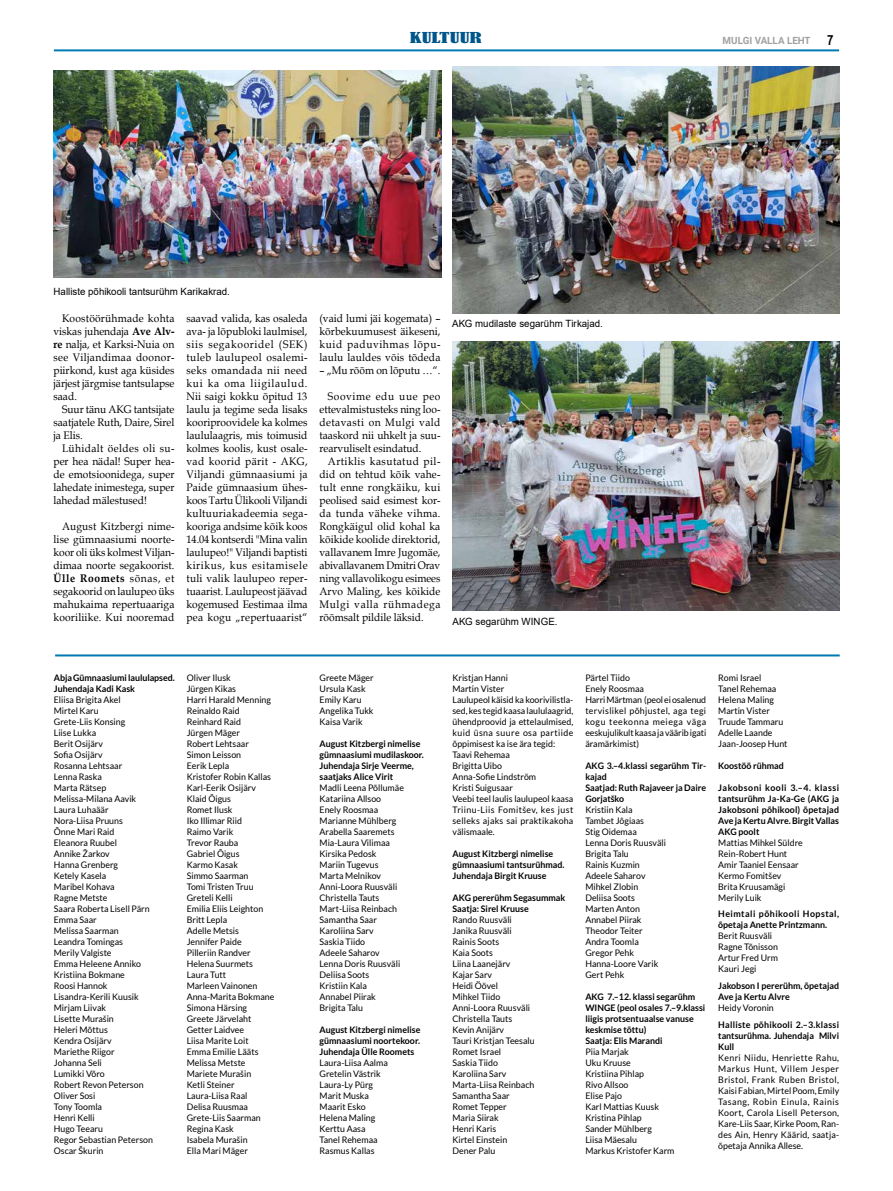
<style>
.page{position:relative;width:893px;height:1191px;background:#fff}
.page>*{position:absolute;margin:0;border:0;box-sizing:border-box;transform-origin:0 0}
.t1{font:condensed 14.1px "Bernard";color:#00568a;scale:1.6 1}
.t2{font:11px/13px "Book Antiqua";color:#000;text-align:justify;scale:.93 1}
.t3{font:10px "Arial";color:#000}
.t4{font:700 10px "Roboto";color:#a2a1a0}
.t5{font:9px/11px "Lato";color:#000}
.t6{font:700 9px/11px "Lato";color:#000}
.t7{font:700 9px/11px "Lato";letter-spacing:.02em;color:#000}
.s1{font-family:"Arial Narrow";font-size:14px;color:#000}
.s2{font-weight:700}
</style>
<div class="page">
<hr style="left:54px;top:49px;width:785px;height:2px;background:#007bb4">
<hr style="left:55px;top:654px;width:785px;height:2px;background:#0078b1">
<img style="left:453px;top:66px;width:387px;height:247px">
<img style="left:452px;top:342px;width:387px;height:269px">
<img style="left:54px;top:70px;width:387px;height:208px">
<p class="t3" style="left:54px;top:285px;width:178px">Halliste põhikooli tantsurühm Karikakrad.</p>
<h1 class="t1" style="left:410px;top:30px;width:47px">KULTUUR</h1>
<p class="t4" style="left:723px;top:34px;width:112px">MULGI VALLA LEHT <span class="s1">7</span></p>
<p class="t2" style="left:54px;top:311px;width:132px;text-indent:8px">Koostöörühmade kohta viskas juhendaja <span class="s2">Ave Alv&shy;re</span> nalja, et Karksi-Nuia on see Viljandimaa doonor&shy;piirkond, kust aga küsides järjest järgmise tantsulapse saad.</p>
<p class="t2" style="left:54px;top:402px;width:132px;text-indent:8px">Suur tänu AKG tantsijate saatjatele Ruth, Daire, Sirel ja Elis.</p>
<p class="t2" style="left:54px;top:441px;width:132px;text-indent:8px">Lühidalt öeldes oli su&shy;per hea nädal! Super hea&shy;de emotsioonidega, super lahedate inimestega, super lahedad mälestused!</p>
<p class="t2" style="left:54px;top:519px;width:132px;text-indent:8px">August Kitzbergi nime&shy;lise gümnaasiumi noorte&shy;koor oli üks kolmest Viljan&shy;dimaa noorte segakoorist.<br><span class="s2">Ülle Roomets</span> sõnas, et segakoorid on laulupeo üks mahukaima repertuaariga kooriliike. Kui nooremad</p>
<p class="t2" style="left:187px;top:311px;width:132px">saavad valida, kas osaleda ava- ja lõpubloki laulmisel, siis segakooridel (SEK) tuleb laulupeol osalemi&shy;seks omandada nii need kui ka oma liigilaulud.<br>Nii saigi kokku õpitud 13 laulu ja tegime seda lisaks kooriproovidele ka kolmes laululaagris, mis toimusid kolmes koolis, kust osale&shy;vad koorid pärit - AKG, Viljandi gümnaasiumi ja Paide gümnaasium ühes&shy;koos Tartu Ülikooli Viljandi kultuuriakadeemia sega&shy;kooriga andsime kõik koos 14.04 kontserdi "Mina valin laulupeo!" Viljandi baptisti kirikus, kus esitamisele tuli valik laulupeo reper&shy;tuaarist. Laulupeost jäävad kogemused Eestimaa ilma pea kogu „repertuaarist“</p>
<p class="t2" style="left:319px;top:311px;width:132px">(vaid lumi jäi kogemata) – kõrbekuumusest äikeseni, kuid paduvihmas lõpu&shy;laulu lauldes võis tõdeda</p>
<p class="t2" style="left:319px;top:363px;width:132px">– „Mu rõõm on lõputu …“.</p>
<p class="t2" style="left:319px;top:389px;width:132px;text-indent:8px">Soovime edu uue peo ettevalmistusteks ning loo&shy;detavasti on Mulgi vald taaskord nii uhkelt ja suu&shy;rearvuliselt esindatud.</p>
<p class="t2" style="left:319px;top:454px;width:132px;text-indent:8px">Artiklis kasutatud pil&shy;did on tehtud kõik vahe&shy;tult enne rongkäiku, kui peolised said esimest kor&shy;da tunda väheke vihma.<br>Rongkäigul olid kohal ka kõikide koolide direktorid, vallavanem Imre Jugomäe, abivallavanem Dmitri Orav ning vallavolikogu esimees Arvo Maling, kes kõikide Mulgi valla rühmadega rõõmsalt pildile läksid.</p>
<p class="t3" style="left:452px;top:317px;width:152px">AKG mudilaste segarühm Tirkajad.</p>
<p class="t3" style="left:452px;top:615px;width:107px">AKG segarühm WINGE.</p>
<p class="t6" style="left:54px;top:672px;width:122px">Abja Gümnaasiumi laululapsed.<br>Juhendaja Kadi Kask</p>
<p class="t5" style="left:54px;top:694px;width:101px">Eliisa Brigita Akel<br>Mirtel Karu<br>Grete-Liis Konsing<br>Liise Lukka<br>Berit Osijärv<br>Sofia Osijärv<br>Rosanna Lehtsaar<br>Lenna Raska<br>Marta Rätsep<br>Melissa-Milana Aavik<br>Laura Luhaäär<br>Nora-Liisa Pruuns<br>Õnne Mari Raid<br>Eleanora Ruubel<br>Annike Žarkov<br>Hanna Grenberg<br>Ketely Kasela<br>Maribel Kohava<br>Ragne Metste<br>Saara Roberta Lisell Pärn<br>Emma Saar<br>Melissa Saarman<br>Leandra Tomingas<br>Merily Valgiste<br>Emma Heleene Anniko<br>Kristiina Bokmane<br>Roosi Hannok<br>Lisandra-Kerili Kuusik<br>Mirjam Liivak<br>Lisette Murašin<br>Heleri Mõttus<br>Kendra Osijärv<br>Mariethe Riigor<br>Johanna Seli<br>Lumikki Võro<br>Robert Revon Peterson<br>Oliver Sosi<br>Tony Toomla<br>Henri Kelli<br>Hugo Teearu<br>Regor Sebastian Peterson<br>Oscar Škurin</p>
<p class="t5" style="left:187px;top:672px;width:89px">Oliver Ilusk<br>Jürgen Kikas<br>Harri Harald Menning<br>Reinaldo Raid<br>Reinhard Raid<br>Jürgen Mäger<br>Robert Lehtsaar<br>Simon Leisson<br>Eerik Lepla<br>Kristofer Robin Kallas<br>Karl-Eerik Osijärv<br>Klaid Õigus<br>Romet Ilusk<br>Iko Illimar Riid<br>Raimo Varik<br>Trevor Rauba<br>Gabriel Õigus<br>Karmo Kasak<br>Simmo Saarman<br>Tomi Tristen Truu<br>Greteli Kelli<br>Emilia Eliis Leighton<br>Britt Lepla<br>Adelle Metsis<br>Jennifer Paide<br>Pilleriin Randver<br>Helena Suurmets<br>Laura Tutt<br>Marleen Vainonen<br>Anna-Marita Bokmane<br>Simona Härsing<br>Greete Järvelaht<br>Getter Laidvee<br>Liisa Marite Loit<br>Emma Emilie Lääts<br>Melissa Metste<br>Mariete Murašin<br>Ketli Steiner<br>Laura-Liisa Raal<br>Delisa Ruusmaa<br>Grete-Liis Saarman<br>Regina Kask<br>Isabela Murašin<br>Ella Mari Mäger</p>
<p class="t5" style="left:320px;top:671px;width:56px">Greete Mäger<br>Ursula Kask<br>Emily Karu<br>Angelika Tukk<br>Kaisa Varik</p>
<p class="t6" style="left:320px;top:737px;width:106px">August Kitzbergi nimelise gümnaasiumi mudilaskoor.<br>Juhendaja Sirje Veerme, saatjaks Alice Virit</p>
<p class="t5" style="left:320px;top:782px;width:86px">Madli Leena Põllumäe<br>Katariina Allsoo<br>Enely Roosmaa<br>Marianne Mühlberg<br>Arabella Saaremets<br>Mia-Laura Vilimaa<br>Kirsika Pedosk<br>Mariin Tugevus<br>Marta Melnikov<br>Anni-Loora Ruusväli<br>Christella Tauts<br>Mart-Liisa Reinbach<br>Samantha Saar<br>Karoliina Sarv<br>Saskia Tiido<br>Adeele Saharov<br>Lenna Doris Ruusväli<br>Deliisa Soots<br>Kristiin Kala<br>Annabel Piirak<br>Brigita Talu</p>
<p class="t6" style="left:320px;top:1024px;width:102px;text-align:justify">August Kitzbergi nimelise gümnaasiumi noortekoor.<br>Juhendaja Ülle Roomets</p>
<p class="t5" style="left:320px;top:1057px;width:70px">Laura-Liisa Aalma<br>Gretelin Västrik<br>Laura-Ly Pürg<br>Marit Muska<br>Maarit Esko<br>Helena Maling<br>Kerttu Aasa<br>Tanel Rehemaa<br>Rasmus Kallas</p>
<p class="t5" style="left:452px;top:672px;width:122px">Kristjan Hanni<br>Martin Vister<br>Laulupeol käisid ka koorivilistla&shy;sed, kes tegid kaasa laululaagrid, ühendproovid ja ettelaulmised, kuid üsna suure osa partiide õppimisest ka ise ära tegid:<br>Taavi Rehemaa<br>Brigitta Uibo<br>Anna-Sofie Lindström<br>Kristi Suigusaar<br>Veebi teel laulis laulupeol kaasa<br>Triinu-Liis Fomitšev, kes just selleks ajaks sai praktikakoha välismaale.</p>
<p class="t6" style="left:452px;top:848px;width:113px">August Kitzbergi nimelise gümnaasiumi tantsurühmad.<br>Juhendaja Birgit Kruuse</p>
<p class="t6" style="left:452px;top:892px;width:114px">AKG pererühm Segasummak<br>Saatja: Sirel Kruuse</p>
<p class="t5" style="left:452px;top:914px;width:84px">Rando Ruusväli<br>Janika Ruusväli<br>Rainis Soots<br>Kaia Soots<br>Liina Laanejärv<br>Kajar Sarv<br>Heidi Öövel<br>Mihkel Tiido<br>Anni-Loora Ruusväli<br>Christella Tauts<br>Kevin Anijärv<br>Tauri Kristjan Teesalu<br>Romet Israel<br>Saskia Tiido<br>Karoliina Sarv<br>Marta-Liisa Reinbach<br>Samantha Saar<br>Romet Tepper<br>Maria Siirak<br>Henri Karis<br>Kirtel Einstein<br>Dener Palu</p>
<p class="t5" style="left:585px;top:672px;width:122px">Pärtel Tiido<br>Enely Roosmaa<br>Harri Märtman (peol ei osalenud tervislikel põhjustel, aga tegi kogu teekonna meiega väga eeskujulikult kaasa ja väärib igati äramärkimist)</p>
<p class="t6" style="left:585px;top:759px;width:122px">AKG 3.–4.klassi segarühm Tir&shy;kajad<br>Saatjad: Ruth Rajaveer ja Daire<br>Gorjatško</p>
<p class="t5" style="left:585px;top:804px;width:82px">Kristiin Kala<br>Tambet Jõgiaas<br>Stig Oidemaa<br>Lenna Doris Ruusväli<br>Brigita Talu<br>Rainis Kuzmin<br>Adeele Saharov<br>Mihkel Zlobin<br>Deliisa Soots<br>Marten Anton<br>Annabel Piirak<br>Theodor Teiter<br>Andra Toomla<br>Gregor Pehk<br>Hanna-Loore Varik<br>Gert Pehk</p>
<p class="t6" style="left:585px;top:991px;width:121px">AKG 7.–12. klassi segarühm<br>WINGE (peol osales 7.–9.klassi liigis protsentuaalse vanuse keskmise tõttu)<br>Saatja: Elis Marandi</p>
<p class="t5" style="left:585px;top:1046px;width:91px">Piia Marjak<br>Uku Kruuse<br>Kristiina Pihlap<br>Rivo Allsoo<br>Elise Pajo<br>Karl Mattias Kuusk<br>Kristina Pihlap<br>Sander Mühlberg<br>Liisa Mäesalu<br>Markus Kristofer Karm</p>
<p class="t5" style="left:718px;top:672px;width:71px">Romi Israel<br>Tanel Rehemaa<br>Helena Maling<br>Martin Vister<br>Truude Tammaru<br>Adelle Laande<br>Jaan-Joosep Hunt</p>
<p class="t6" style="left:718px;top:759px;width:67px">Koostöö rühmad</p>
<p class="t6" style="left:718px;top:781px;width:122px;text-align:justify">Jakobsoni kooli 3.–4. klassi tantsurühm Ja-Ka-Ge (AKG ja Jakobsoni põhikool) õpetajad Ave ja Kertu Alvre. Birgit Vallas AKG poolt</p>
<p class="t5" style="left:718px;top:837px;width:86px">Mattias Mihkel Süldre<br>Rein-Robert Hunt<br>Amir Taaniel Eensaar<br>Kermo Fomitšev<br>Brita Kruusamägi<br>Merily Luik</p>
<p class="t7" style="left:718px;top:907px;width:122px">Heimtali põhikooli Hopstal, õpetaja Anette Printzmann.</p>
<p class="t5" style="left:718px;top:930px;width:61px">Berit Ruusväli<br>Ragne Tõnisson<br>Artur Fred Urm<br>Kauri Jegi</p>
<p class="t6" style="left:718px;top:979px;width:122px">Jakobson I pererühm, õpetajad<br>Ave ja Kertu Alvre</p>
<p class="t5" style="left:718px;top:1002px;width:57px">Heidy Voronin</p>
<p class="t6" style="left:718px;top:1018px;width:122px;text-align:justify">Halliste põhikooli 2.–3.klassi tantsurühma. Juhendaja Milvi Kull</p>
<p class="t5" style="left:718px;top:1052px;width:122px;text-align:justify">Kenri Niidu, Henriette Rahu, Markus Hunt, Villem Jesper Bristol, Frank Ruben Bristol, Kaisi Fabian, Mirtel Poom, Emily Tasang, Robin Einula, Rainis Koort, Carola Lisell Peterson, Kare-Liis Saar, Kirke Poom, Ran&shy;des Ain, Henry Käärid, saatja&shy;õpetaja Annika Allese.</p>
</div>
